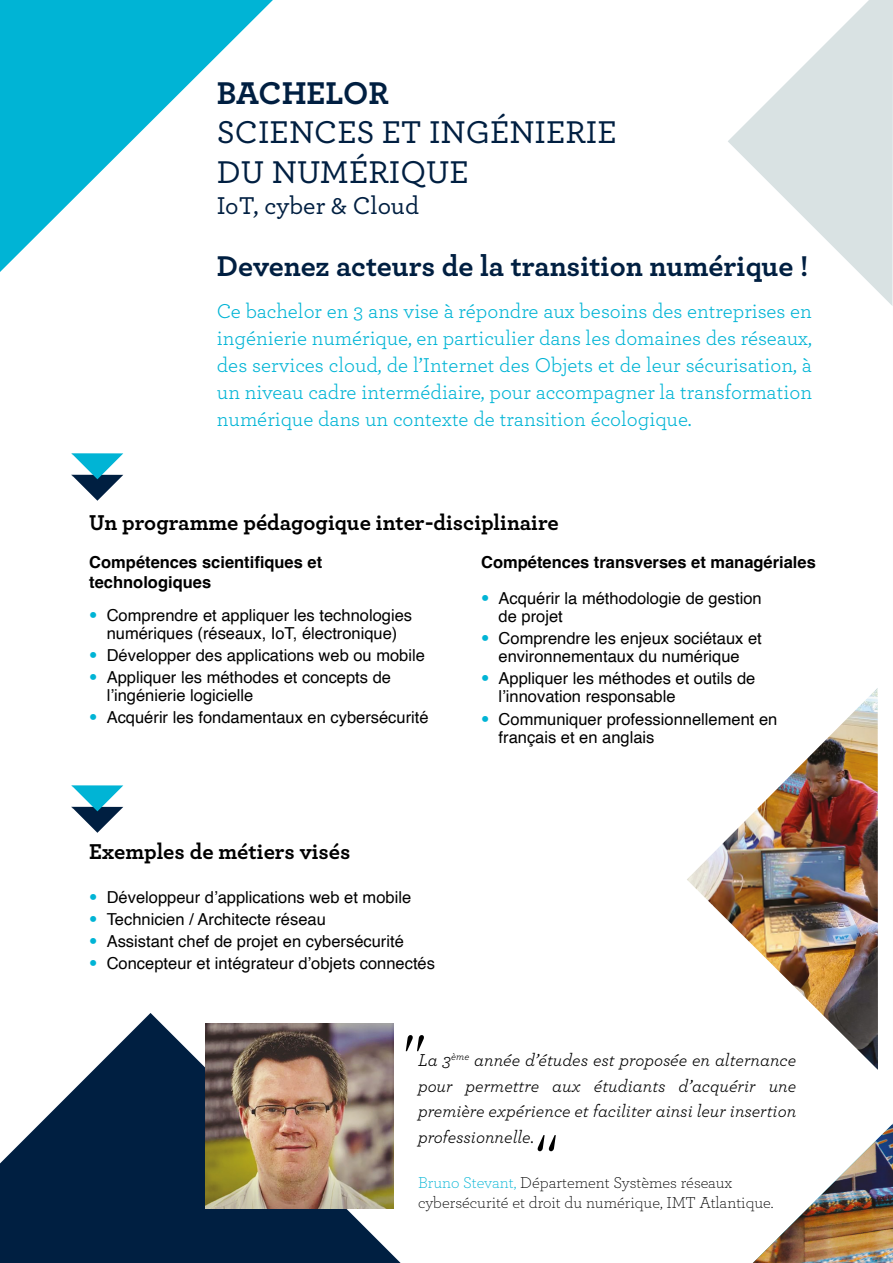
<style>
.page{position:relative;width:893px;height:1263px;background:#fff}
.page>*{position:absolute;margin:0;border:0;box-sizing:border-box;transform-origin:0 0}
.t1{font:italic 60.15px "Archer";color:#000}
.t2{font:500 33px/39.6px "Archer";color:#001f41}
.t3{font:700 33px "Archer";color:#001f41}
.t4{font:700 30px "Archer";color:#001f41}
.t5{font:500 25.5px "Archer";color:#001f41}
.t6{font:700 22.5px "Archer";color:#000}
.t7{font:21px/27px "Archer";color:#00b4d5;text-align:justify}
.t8{font:italic 18px/25.5px "Archer";color:#000;text-align:justify}
.t9{font:16.5px/18px "Helvetica";color:#000}
.t10{font:300 16.5px/19.8px "Archer";color:#000}
.t11{font:700 16.5px/19.8px "Helvetica";color:#000}
.s1{font-weight:300;color:#00b4d5}
.s2{color:#00b4d5}
</style>
<div class="page">
<svg style="left:0;top:1013px;width:401px;height:250px;fill:#001f41"></svg>
<svg style="left:0;top:0;width:273px;height:272px;fill:#00b4d5"></svg>
<img style="left:206px;top:1023px;width:188px;height:186px">
<svg style="left:71px;top:453px;width:52px;height:48px"></svg>
<svg style="left:71px;top:785px;width:52px;height:48px"></svg>
<svg style="left:728px;top:0;width:165px;height:306px;fill:#d9e2e3"></svg>
<img style="left:753px;top:1123px;width:140px;height:140px">
<img style="left:687px;top:688px;width:191px;height:381px">
<h2 class="t3" style="left:217px;top:67px;width:173px">BACHELOR</h2>
<h2 class="t2" style="left:217px;top:111px;width:401px">SCIENCES ET INGÉNIERIE<br>DU NUMÉRIQUE</h2>
<h3 class="t5" style="left:217px;top:187px;width:204px">IoT, cyber &amp; Cloud</h3>
<h3 class="t4" style="left:217px;top:243px;width:593px">Devenez acteurs de la transition numérique !</h3>
<p class="t7" style="left:217px;top:296px;width:597px">Ce bachelor en 3 ans vise à répondre aux besoins des entreprises en ingénierie numérique, en particulier dans les domaines des réseaux, des services cloud, de l’Internet des Objets et de leur sécurisation, à un niveau cadre intermédiaire, pour accompagner la transformation numérique dans un contexte de transition écologique.</p>
<h3 class="t6" style="left:89px;top:505px;width:471px">Un programme pédagogique inter-disciplinaire</h3>
<p class="t11" style="left:89px;top:554px;width:234px">Compétences scientifiques et technologiques</p>
<p class="t9" style="left:89px;top:606px;width:324px;text-align:center"><span class="s1">•</span> Comprendre et appliquer les technologies numériques (réseaux, IoT, électronique)</p>
<p class="t9" style="left:89px;top:646px;width:337px"><span class="s1">•</span> Développer des applications web ou mobile</p>
<p class="t9" style="left:107px;top:669px;width:286px;text-indent:-17px"><span class="s1">•</span> Appliquer les méthodes et concepts de l’ingénierie logicielle</p>
<p class="t9" style="left:89px;top:709px;width:341px"><span class="s1">•</span> Acquérir les fondamentaux en cybersécurité</p>
<h3 class="t6" style="left:89px;top:834px;width:263px">Exemples de métiers visés</h3>
<p class="t9" style="left:89px;top:888px;width:323px"><span class="s1">•</span> Développeur d’applications web et mobile</p>
<p class="t9" style="left:89px;top:910px;width:238px"><span class="s1">•</span> Technicien / Architecte réseau</p>
<p class="t9" style="left:89px;top:933px;width:316px"><span class="s1">•</span> Assistant chef de projet en cybersécurité</p>
<p class="t9" style="left:89px;top:955px;width:347px"><span class="s1">•</span> Concepteur et intégrateur d’objets connectés</p>
<p class="t11" style="left:481px;top:554px;width:336px">Compétences transverses et managériales</p>
<p class="t9" style="left:499px;top:589px;width:265px;text-indent:-17px"><span class="s1">•</span> Acquérir la méthodologie de gestion de projet</p>
<p class="t9" style="left:481px;top:630px;width:282px;text-align:center"><span class="s1">•</span> Comprendre les enjeux sociétaux et environnementaux du numérique</p>
<p class="t9" style="left:499px;top:670px;width:258px;text-indent:-17px"><span class="s1">•</span> Appliquer les méthodes et outils de l’innovation responsable</p>
<p class="t9" style="left:499px;top:710px;width:280px;text-indent:-17px"><span class="s1">•</span> Communiquer professionnellement en français et en anglais</p>
<h1 class="t1" style="left:394px;top:1017px;width:33px">"</h1>
<p class="t8" style="left:418px;top:1046px;width:380px">La 3<sup>ème</sup> année d’études est proposée en alternance pour permettre aux étudiants d’acquérir une première expérience et faciliter ainsi leur insertion professionnelle.</p>
<p class="t10" style="left:418px;top:1172px;width:357px"><span class="s2">Bruno Stevant,</span> Département Systèmes réseaux cybersécurité et droit du numérique, IMT Atlantique.</p>
<h1 class="t1" style="left:568px;top:1169px;width:33px;rotate:-180deg">"</h1>
</div>
